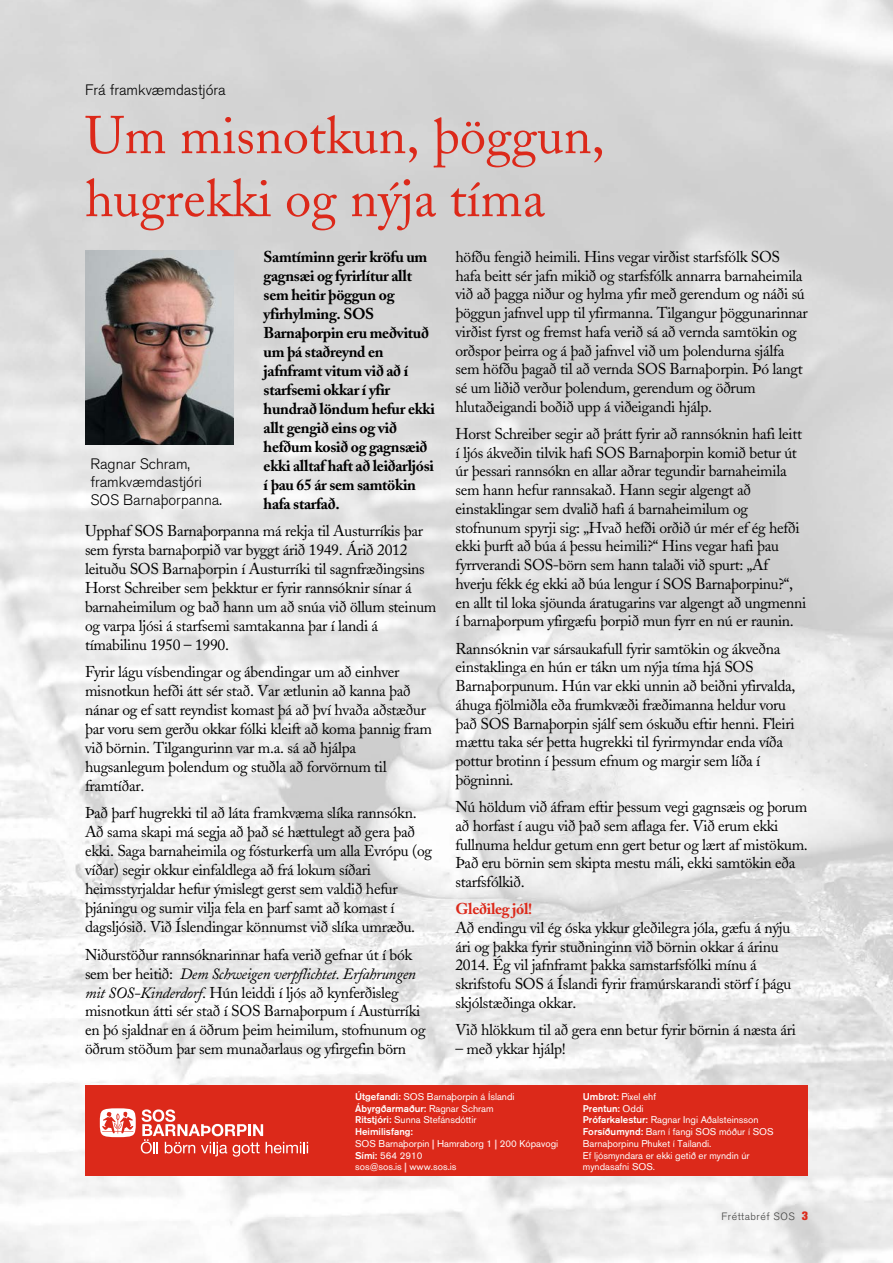
<style>
.page{position:relative;width:893px;height:1263px;background:#fff}
.page>*{position:absolute;margin:0;border:0;box-sizing:border-box;transform-origin:0 0}
.t1{font:52.5px/63px "Adobe Caslon IS";color:#dc291a}
.t2{font:15.6px/18.8px "Adobe Caslon IS";letter-spacing:-.02em;color:#000}
.t3{font:700 15.6px/18.9px "Adobe Caslon IS";letter-spacing:-.02em;color:#000}
.t4{font:700 15.6px "Adobe Caslon IS";letter-spacing:-.02em;color:#dc291a}
.t5{font:300 15px/18px "Akzidenz Grotesk BEIS";color:#000}
.t6{font:300 10.5px "Akzidenz Grotesk BEIS";letter-spacing:.05em;color:#3e3e3d}
.t7{font:9.75px/11.7px "Akzidenz Grotesk BEIS";color:#fff}
.s1{font-style:italic}
.s2{font-weight:500}
.s3{font-weight:700;color:#ffcece}
.s4{font-weight:800;font-size:12px;color:#dc291a}
</style>
<div class="page">
<img style="left:85px;top:251px;width:149px;height:194px">
<div style="left:85px;top:1085px;width:723px;height:91px;background:#dc291a"></div>
<svg style="left:100px;top:1108px;width:208px;height:49px"></svg>
<p class="t5" style="left:85px;top:81px;width:142px">Frá framkvæmdastjóra</p>
<h1 class="t1" style="left:85px;top:104px;width:521px">Um misnotkun, þöggun, hugrekki og nýja tíma</h1>
<p class="t3" style="left:264px;top:247px;width:173px">Samtíminn gerir kröfu um gagnsæi og fyrirlítur allt sem heitir þöggun og yfirhylming. SOS<br>Barnaþorpin eru meðvituð um þá staðreynd en jafnframt vitum við að í starfsemi okkar í yfir hundrað löndum hefur ekki allt gengið eins og við hefðum kosið og gagnsæið ekki alltaf haft að leiðarljósi í þau 65 ár sem samtökin hafa starfað.</p>
<p class="t2" style="left:85px;top:521px;width:353px">Upphaf SOS Barnaþorpanna má rekja til Austurríkis þar sem fyrsta barnaþorpið var byggt árið 1949. Árið 2012 leituðu SOS Barnaþorpin í Austurríki til sagnfræðingsins Horst Schreiber sem þekktur er fyrir rannsóknir sínar á barnaheimilum og bað hann um að snúa við öllum steinum og varpa ljósi á starfsemi samtakanna þar í landi á tímabilinu 1950 – 1990.</p>
<p class="t2" style="left:85px;top:663px;width:349px">Fyrir lágu vísbendingar og ábendingar um að einhver misnotkun hefði átt sér stað. Var ætlunin að kanna það nánar og ef satt reyndist komast þá að því hvaða aðstæður þar voru sem gerðu okkar fólki kleift að koma þannig fram við börnin. Tilgangurinn var m.a. sá að hjálpa hugsanlegum þolendum og stuðla að forvörnum til framtíðar.</p>
<p class="t2" style="left:85px;top:804px;width:348px">Það þarf hugrekki til að láta framkvæma slíka rannsókn.<br>Að sama skapi má segja að það sé hættulegt að gera það ekki. Saga barnaheimila og fósturkerfa um alla Evrópu (og víðar) segir okkur einfaldlega að frá lokum síðari heimsstyrjaldar hefur ýmislegt gerst sem valdið hefur þjáningu og sumir vilja fela en þarf samt að komast í dagsljósið. Við Íslendingar könnumst við slíka umræðu.</p>
<p class="t2" style="left:85px;top:945px;width:342px">Niðurstöður rannsóknarinnar hafa verið gefnar út í bók sem ber heitið: <span class="s1">Dem Schweigen verpflichtet. Erfahrungen mit SOS-Kinderdorf</span>. Hún leiddi í ljós að kynferðisleg misnotkun átti sér stað í SOS Barnaþorpum í Austurríki en þó sjaldnar en á öðrum þeim heimilum, stofnunum og öðrum stöðum þar sem munaðarlaus og yfirgefin börn</p>
<p class="t2" style="left:455px;top:247px;width:354px">höfðu fengið heimili. Hins vegar virðist starfsfólk SOS hafa beitt sér jafn mikið og starfsfólk annarra barnaheimila við að þagga niður og hylma yfir með gerendum og náði sú þöggun jafnvel upp til yfirmanna. Tilgangur þöggunarinnar virðist fyrst og fremst hafa verið sá að vernda samtökin og orðspor þeirra og á það jafnvel við um þolendurna sjálfa sem höfðu þagað til að vernda SOS Barnaþorpin. Þó langt sé um liðið verður þolendum, gerendum og öðrum hlutaðeigandi boðið upp á viðeigandi hjálp.</p>
<p class="t2" style="left:455px;top:425px;width:352px">Horst Schreiber segir að þrátt fyrir að rannsóknin hafi leitt í ljós ákveðin tilvik hafi SOS Barnaþorpin komið betur út úr þessari rannsókn en allar aðrar tegundir barnaheimila sem hann hefur rannsakað. Hann segir algengt að einstaklingar sem dvalið hafi á barnaheimilum og stofnunum spyrji sig: „Hvað hefði orðið úr mér ef ég hefði ekki þurft að búa á þessu heimili?“ Hins vegar hafi þau fyrrverandi SOS-börn sem hann talaði við spurt: „Af hverju fékk ég ekki að búa lengur í SOS Barnaþorpinu?“, en allt til loka sjöunda áratugarins var algengt að ungmenni í barnaþorpum yfirgæfu þorpið mun fyrr en nú er raunin.</p>
<p class="t2" style="left:455px;top:639px;width:341px">Rannsóknin var sársaukafull fyrir samtökin og ákveðna einstaklinga en hún er tákn um nýja tíma hjá SOS Barnaþorpunum. Hún var ekki unnin að beiðni yfirvalda, áhuga fjölmiðla eða frumkvæði fræðimanna heldur voru það SOS Barnaþorpin sjálf sem óskuðu eftir henni. Fleiri mættu taka sér þetta hugrekki til fyrirmyndar enda víða pottur brotinn í þessum efnum og margir sem líða í þögninni.</p>
<p class="t2" style="left:455px;top:797px;width:354px">Nú höldum við áfram eftir þessum vegi gagnsæis og þorum að horfast í augu við það sem aflaga fer. Við erum ekki fullnuma heldur getum enn gert betur og lært af mistökum.<br>Það eru börnin sem skipta mestu máli, ekki samtökin eða starfsfólkið.</p>
<p class="t4" style="left:455px;top:899px;width:78px">Gleðileg jól!</p>
<p class="t2" style="left:455px;top:918px;width:338px">Að endingu vil ég óska ykkur gleðilegra jóla, gæfu á nýju ári og þakka fyrir stuðninginn við börnin okkar á árinu 2014. Ég vil jafnframt þakka samstarfsfólki mínu á skrifstofu SOS á Íslandi fyrir framúrskarandi störf í þágu skjólstæðinga okkar.</p>
<p class="t2" style="left:455px;top:1021px;width:342px">Við hlökkum til að gera enn betur fyrir börnin á næsta ári</p>
<p class="t2" style="left:455px;top:1039px;width:112px">– með ykkar hjálp!</p>
<p class="t5" style="left:90px;top:455px;width:133px">Ragnar Schram, framkvæmdastjóri<br>SOS Barnaþorpanna.</p>
<p class="t7" style="left:355px;top:1091px;width:205px"><span class="s2">Útgefandi:</span> SOS Barnaþorpin á Íslandi<br><span class="s2">Ábyrgðarmaður:</span> Ragnar Schram<br><span class="s2">Ritstjóri:</span> Sunna Stefánsdóttir<br><span class="s2">Heimilisfang:<br></span>SOS Barnaþorpin <span class="s3">|</span> Hamraborg 1 <span class="s3">|</span> 200 Kópavogi<br><span class="s2">Sími:</span> 564 2910<br>sos@sos.is <span class="s3">|</span> www.sos.is</p>
<p class="t7" style="left:583px;top:1091px;width:192px"><span class="s2">Umbrot:</span> Pixel ehf<br><span class="s2">Prentun:</span> Oddi<br><span class="s2">Prófarkalestur:</span> Ragnar Ingi Aðalsteinsson<br><span class="s2">Forsíðumynd:</span> Barn í fangi SOS móður í SOS<br>Barnaþorpinu Phuket í Taílandi.<br>Ef ljósmyndara er ekki getið er myndin úr myndasafni SOS.</p>
<p class="t6" style="left:721px;top:1210px;width:88px">Fréttabréf SOS <span class="s4">3</span></p>
</div>
